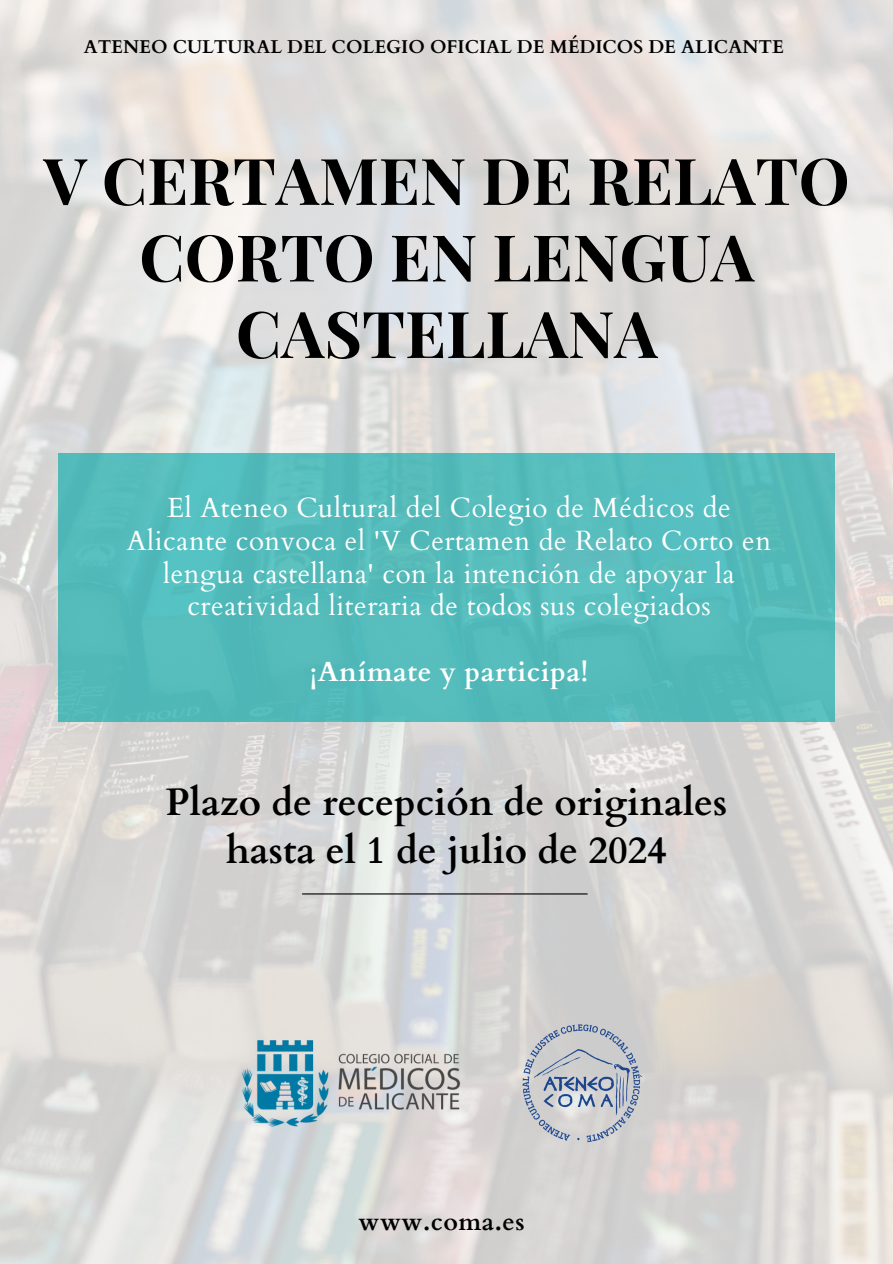
<style>
.page{position:relative;width:893px;height:1264px;background:#fff}
.page>*{position:absolute;margin:0;border:0;box-sizing:border-box;transform-origin:0 0}
.t1{font:700 64.5px/76.5px "Playfair Display";color:#000;text-align:center}
.t2{font:700 38.25px/47.2px "Cardo";color:#000;text-align:center}
.t3{font:27.75px/32.7px "Cardo";letter-spacing:.02em;color:#fff;text-align:center}
.t4{font:700 27.75px "Cardo";letter-spacing:.02em;color:#fff}
.t5{font:700 24.9px "Cardo";letter-spacing:.02em;color:#000}
.t6{font:700 18.6px "Cardo";color:#000}
</style>
<div class="page">
<img style="left:0;top:0;width:892px;height:1263px">
<div style="left:59px;top:453px;width:775px;height:268px;background:#55bcbb"></div>
<hr style="left:302px;top:893px;width:285px;height:1px;background:#000">
<img style="left:500px;top:996px;width:168px;height:174px">
<img style="left:222px;top:1022px;width:257px;height:121px">
<p class="t6" style="left:84px;top:35px;width:701px">ATENEO CULTURAL DEL COLEGIO OFICIAL DE MÉDICOS DE ALICANTE</p>
<h2 class="t1" style="left:44px;top:140px;width:807px">V CERTAMEN DE RELATO<br>CORTO EN LENGUA<br>CASTELLANA</h2>
<h1 class="t3" style="left:127px;top:492px;width:645px">El Ateneo Cultural del Colegio de Médicos de Alicante convoca el 'V Certamen de Relato Corto en lengua castellana' con la intención de apoyar la creatividad literaria de todos sus colegiados</h1>
<h4 class="t4" style="left:310px;top:653px;width:280px">¡Anímate y participa!</h4>
<p class="t2" style="left:166px;top:779px;width:563px">Plazo de recepción de originales hasta el 1 de julio de 2024</p>
<p class="t5" style="left:358px;top:1204px;width:167px">www.coma.es</p>
</div>
